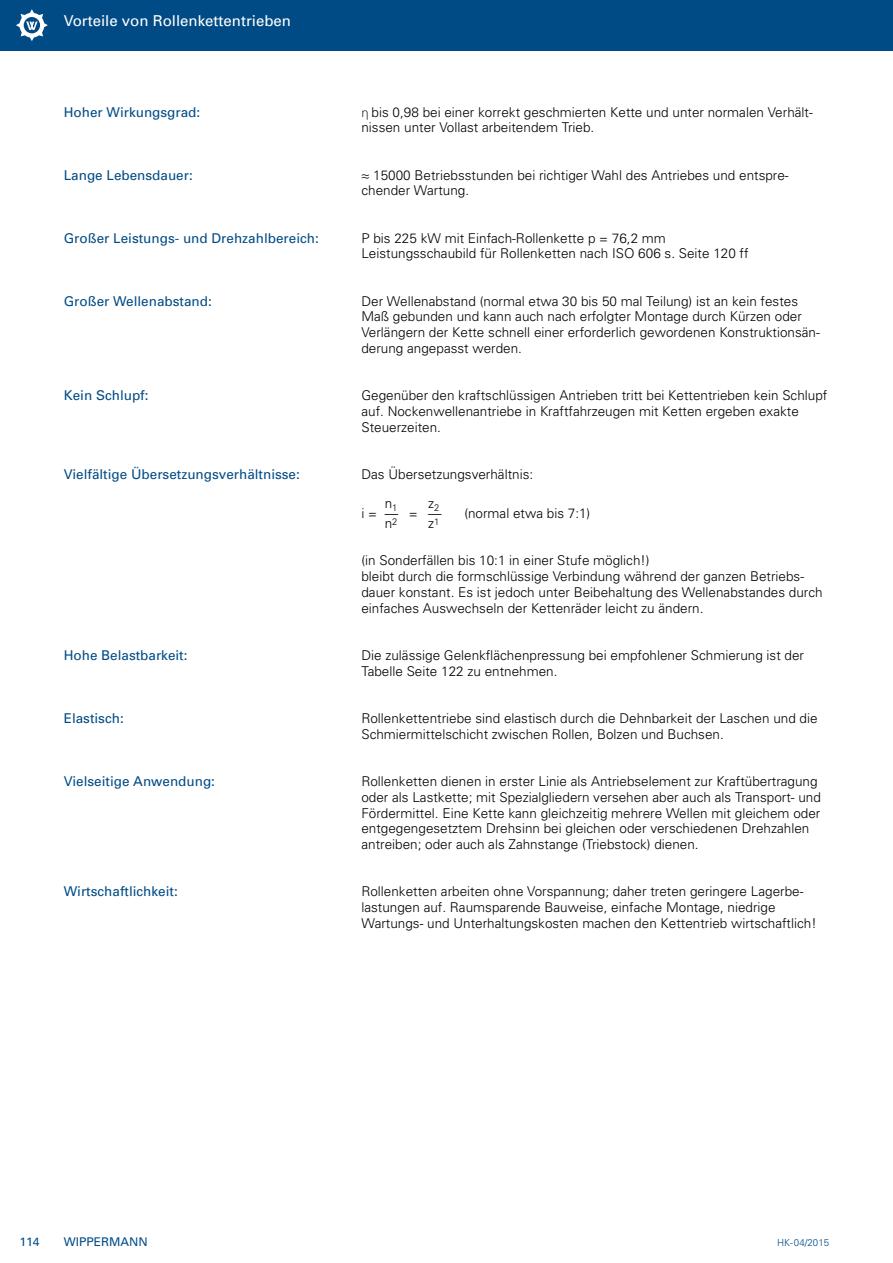
<style>
.page{position:relative;width:893px;height:1263px;background:#fff}
.page>*{position:absolute;margin:0;border:0;box-sizing:border-box;transform-origin:0 0}
.t1{font:15px "Univers";color:#fff}
.t2{font:300 13.5px/15.8px "Univers";color:#000}
.t3{font:13.5px "Univers";color:#004b85}
.t4{font:12px "Univers";color:#004b85}
.t5{font:300 9.75px "Univers";color:#004b85}
.s1{font-family:"Myriad Pro"}
.s2{font-family:"Myriad Pro";font-weight:400;font-stretch:condensed}
</style>
<div class="page">
<div style="left:0;top:0;width:893px;height:50px;background:#004b85"></div>
<svg style="left:16px;top:9px;width:32px;height:32px"></svg>
<p class="t1" style="left:64px;top:12px;width:229px">Vorteile von Rollenkettentrieben</p>
<p class="t3" style="left:64px;top:104px;width:138px">Hoher Wirkungsgrad:</p>
<p class="t2" style="left:361px;top:104px;width:453px"><span class="s1">η</span> bis 0,98 bei einer korrekt geschmierten Kette und unter normalen Verhält&shy;nissen unter Vollast arbeitendem Trieb.</p>
<p class="t3" style="left:64px;top:167px;width:131px">Lange Lebensdauer:</p>
<p class="t2" style="left:361px;top:167px;width:429px"><span class="s2">≈</span> 15000 Betriebsstunden bei richtiger Wahl des Antriebes und entspre&shy;chender Wartung.</p>
<p class="t3" style="left:64px;top:230px;width:257px">Großer Leistungs- und Drehzahlbereich:</p>
<p class="t2" style="left:361px;top:230px;width:389px">P bis 225 kW mit Einfach-Rollenkette p = 76,2 mm<br>Leistungsschaubild für Rollenketten nach ISO 606 s. Seite 120 ff</p>
<p class="t3" style="left:64px;top:293px;width:150px">Großer Wellenabstand:</p>
<p class="t2" style="left:361px;top:293px;width:460px">Der Wellenabstand (normal etwa 30 bis 50 mal Teilung) ist an kein festes Maß gebunden und kann auch nach erfolgter Montage durch Kürzen oder Verlängern der Kette schnell einer erforderlich gewordenen Konstruktionsän&shy;derung angepasst werden.</p>
<p class="t3" style="left:64px;top:387px;width:86px">Kein Schlupf:</p>
<p class="t2" style="left:361px;top:387px;width:467px">Gegenüber den kraftschlüssigen Antrieben tritt bei Kettentrieben kein Schlupf auf. Nockenwellenantriebe in Kraftfahrzeugen mit Ketten ergeben exakte<br>Steuerzeiten.</p>
<p class="t3" style="left:64px;top:466px;width:238px">Vielfältige Übersetzungsverhältnisse:</p>
<p class="t2" style="left:385px;top:459px;width:150px;line-height:29.5px;text-indent:-23px">Das Übersetzungsverhältnis: n<sub>1</sub></p>
<p class="t2" style="left:361px;top:499px;width:82px;line-height:9.8px;text-align:right">z<sub>2<br></sub>i =—=—</p>
<p class="t2" style="left:464px;top:505px;width:128px">(normal etwa bis 7:1)</p>
<p class="t2" style="left:385px;top:515px;width:14px">n<sup>2</sup></p>
<p class="t2" style="left:428px;top:515px;width:13px">z<sup>1</sup></p>
<p class="t2" style="left:361px;top:553px;width:463px">(in Sonderfällen bis 10:1 in einer Stufe möglich!)<br>bleibt durch die formschlüssige Verbindung während der ganzen Betriebs&shy;dauer konstant. Es ist jedoch unter Beibehaltung des Wellenabstandes durch einfaches Auswechseln der Kettenräder leicht zu ändern.</p>
<p class="t3" style="left:64px;top:647px;width:125px">Hohe Belastbarkeit:</p>
<p class="t2" style="left:361px;top:647px;width:444px">Die zulässige Gelenkflächenpressung bei empfohlener Schmierung ist der<br>Tabelle Seite 122 zu entnehmen.</p>
<p class="t3" style="left:64px;top:710px;width:62px">Elastisch:</p>
<p class="t2" style="left:361px;top:710px;width:458px">Rollenkettentriebe sind elastisch durch die Dehnbarkeit der Laschen und die<br>Schmiermittelschicht zwischen Rollen, Bolzen und Buchsen.</p>
<p class="t3" style="left:64px;top:773px;width:153px">Vielseitige Anwendung:</p>
<p class="t2" style="left:361px;top:773px;width:461px">Rollenketten dienen in erster Linie als Antriebselement zur Kraftübertragung oder als Lastkette; mit Spezialgliedern versehen aber auch als Transport- und Fördermittel. Eine Kette kann gleichzeitig mehrere Wellen mit gleichem oder entgegengesetztem Drehsinn bei gleichen oder verschiedenen Drehzahlen antreiben; oder auch als Zahnstange (Triebstock) dienen.</p>
<p class="t3" style="left:64px;top:884px;width:116px">Wirtschaftlichkeit:</p>
<p class="t2" style="left:361px;top:884px;width:457px">Rollenketten arbeiten ohne Vorspannung; daher treten geringere Lagerbe&shy;lastungen auf. Raumsparende Bauweise, einfache Montage, niedrige<br>Wartungs- und Unterhaltungskosten machen den Kettentrieb wirtschaftlich!</p>
<p class="t4" style="left:20px;top:1235px;width:22px">114</p>
<p class="t4" style="left:64px;top:1235px;width:85px">Wippermann</p>
<p class="t5" style="left:777px;top:1236px;width:54px">HK-04/2015</p>
</div>
